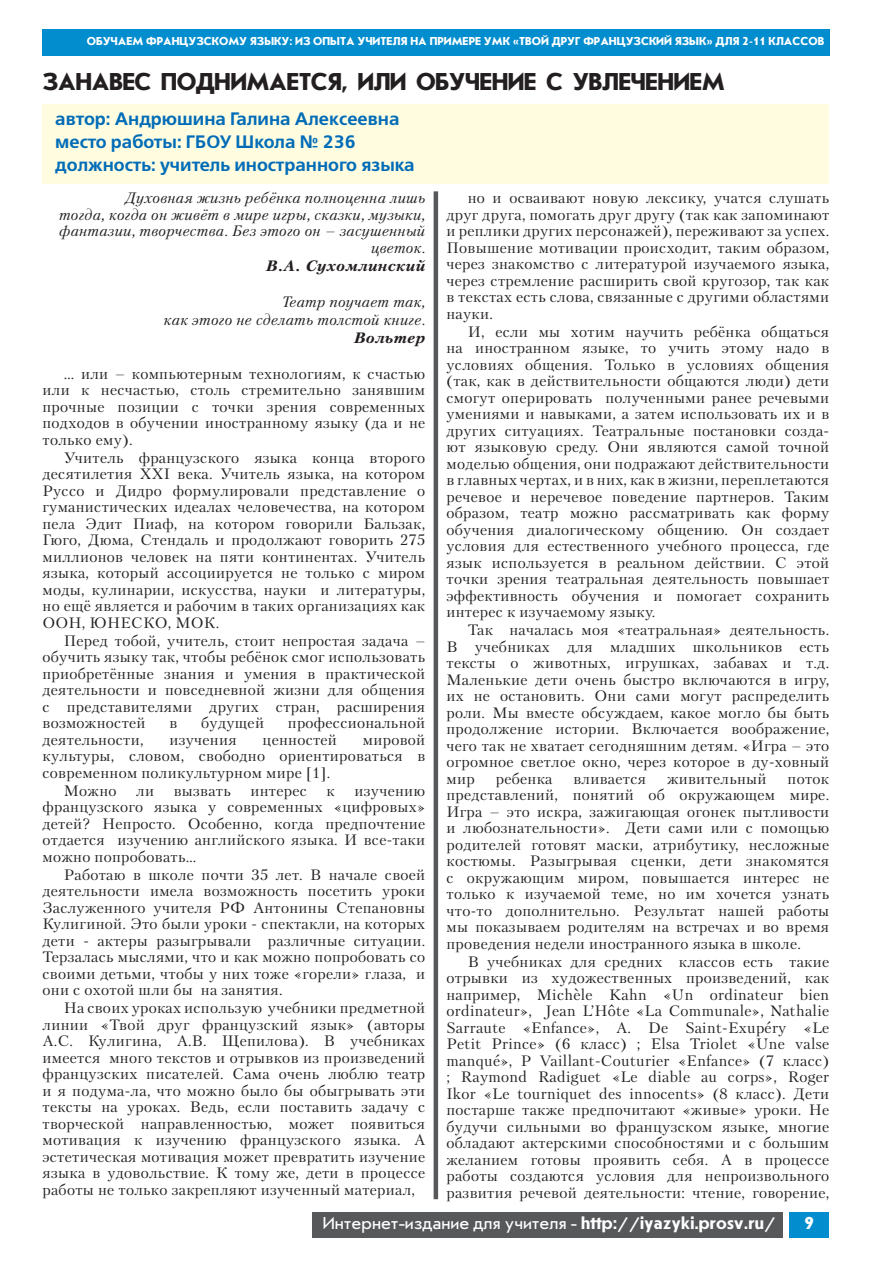
<style>
.page{position:relative;width:893px;height:1263px;background:#fff}
.page>*{position:absolute;margin:0;border:0;box-sizing:border-box;transform-origin:0 0}
.Заголовок{font:700 25.5px "Journal Sans C";letter-spacing:-.025em;color:#231f20}
.Инфо_об_авторе{font:700 18px "Free Set C";color:#006cb7}
.t1{font:18px "Journal Sans C";color:#fff}
.t2{font:700 18px "Journal Sans C";color:#fff}
.Содержание_статья{font:15px/16.5px "Petersburg C San Pin";letter-spacing:.02em;color:#231f20;text-align:justify}
.Содержание_статья-2{font:italic 15px/16.5px "Petersburg C San Pin";letter-spacing:.02em;color:#231f20;text-align:right}
.Содержание_статья-3{font:italic 700 15px "Petersburg C San Pin";letter-spacing:.02em;color:#231f20}
.t3{font:700 12px "Journal Sans C";color:#fff}
.s1{font-family:"Petersburg A San Pin"}
.s2{font-weight:700}
</style>
<div class="page">
<div style="left:789px;top:1212px;width:40px;height:25px;background:#028dce"></div>
<div style="left:42px;top:30px;width:787px;height:26px;background:#028dce"></div>
<div style="left:312px;top:1212px;width:470px;height:25px;background:#57585a"></div>
<hr style="left:434px;top:191px;width:4px;height:1008px;background:#57585a">
<div style="left:43px;top:104px;width:786px;height:80px;background:#fffce0"></div>
<p class="t3" style="left:87px;top:35px;width:739px">ОБУЧАЕМ ФРАНЦУЗСКОМУ ЯЗЫКУ: ИЗ ОПЫТА УЧИТЕЛЯ НА ПРИМЕРЕ УМК «ТВОЙ ДРУГ ФРАНЦУЗСКИЙ ЯЗЫК» ДЛЯ 2-11 КЛАССОВ</p>
<p class="Заголовок" style="left:43px;top:68px;width:684px">ЗАНАВЕС ПОДНИМАЕТСЯ, ИЛИ ОБУЧЕНИЕ С УВЛЕЧЕНИЕМ</p>
<p class="Инфо_об_авторе" style="left:55px;top:108px;width:346px">автор: Андрюшина Галина Алексеевна</p>
<p class="Инфо_об_авторе" style="left:55px;top:131px;width:302px">место работы: ГБОУ Школа № 236</p>
<p class="Инфо_об_авторе" style="left:55px;top:154px;width:361px">должность: учитель иностранного языка</p>
<p class="Содержание_статья-2" style="left:59px;top:189px;width:368px">Духовная жизнь ребёнка полноценна лишь<br>тогда, когда он живёт в мире игры, сказки, музыки, фантазии, творчества. Без этого он – засушенный цветок.</p>
<p class="Содержание_статья-3" style="left:266px;top:256px;width:161px">В.А. Сухомлинский</p>
<p class="Содержание_статья-2" style="left:282px;top:293px;width:144px">Театр поучает так,</p>
<p class="Содержание_статья-2" style="left:164px;top:311px;width:263px">как этого не сделать толстой книге.</p>
<p class="Содержание_статья-3" style="left:354px;top:328px;width:73px">Вольтер</p>
<p class="Содержание_статья" style="left:43px;top:365px;width:384px;text-indent:21px">… или – компьютерным технологиям, к счастью или к несчастью, столь стремительно занявшим прочные позиции с точки зрения современных подходов в обучении иностранному языку (да и не только ему).</p>
<p class="Содержание_статья" style="left:43px;top:449px;width:384px;text-indent:21px">Учитель французского языка конца второго десятилетия XXI века. Учитель языка, на котором Руссо и Дидро формулировали представление о гуманистических идеалах человечества, на котором пела Эдит Пиаф, на котором говорили Бальзак, Гюго, Дюма, Стендаль и продолжают говорить 275 миллионов человек на пяти континентах. Учитель языка, который ассоциируется не только с миром моды, кулинарии, искусства, науки и литературы, но ещё является и рабочим в таких организациях как ООН, ЮНЕСКО, МОК.</p>
<p class="Содержание_статья" style="left:43px;top:632px;width:384px;text-indent:21px">Перед тобой, учитель, стоит непростая задача – обучить языку так, чтобы ребёнок смог использовать приобретённые знания и умения в практической деятельности и повседневной жизни для общения с представителями других стран, расширения возможностей</p>
<p class="Содержание_статья" style="left:169px;top:714px;width:9px">в</p>
<p class="Содержание_статья" style="left:201px;top:714px;width:64px">будущей</p>
<p class="Содержание_статья" style="left:288px;top:714px;width:139px">профессиональной</p>
<p class="Содержание_статья" style="left:43px;top:731px;width:103px">деятельности,</p>
<p class="Содержание_статья" style="left:169px;top:731px;width:69px">изучения</p>
<p class="Содержание_статья" style="left:263px;top:731px;width:76px">ценностей</p>
<p class="Содержание_статья" style="left:43px;top:731px;width:384px;text-indent:320px">мировой культуры, словом, свободно ориентироваться в современном поликультурном мире [1].</p>
<p class="Содержание_статья" style="left:64px;top:782px;width:54px">Можно</p>
<p class="Содержание_статья" style="left:136px;top:782px;width:19px">ли</p>
<p class="Содержание_статья" style="left:174px;top:782px;width:59px">вызвать</p>
<p class="Содержание_статья" style="left:250px;top:782px;width:58px">интерес</p>
<p class="Содержание_статья" style="left:327px;top:782px;width:10px">к</p>
<p class="Содержание_статья" style="left:43px;top:782px;width:384px;text-indent:312px">изучению французского языка у современных «цифровых» детей? Непросто. Особенно, когда предпочтение отдается изучению английского языка. И все-таки можно попробовать…</p>
<p class="Содержание_статья" style="left:43px;top:866px;width:384px;text-indent:21px">Работаю в школе почти 35 лет. В начале своей деятельности имела возможность посетить уроки Заслуженного учителя РФ Антонины Степановны Кулигиной. Это были уроки - спектакли, на которых дети - актеры разыгрывали различные ситуации.<br>Терзалась мыслями, что и как можно попробовать со своими детьми, чтобы у них тоже «горели» глаза, и они с охотой шли бы на занятия.</p>
<p class="Содержание_статья" style="left:43px;top:999px;width:384px;text-indent:21px">На своих уроках использую учебники предметной линии «Твой друг французский язык» (авторы А.С. Кулигина, А.В. Щепилова). В учебниках имеется много текстов и отрывков из произведений французских писателей. Сама очень люблю театр и я подума-ла, что можно было бы обыгрывать эти тексты на уроках. Ведь, если поставить задачу с творческой направленностью, может появиться мотивация к изучению французского языка. А эстетическая мотивация может превратить изучение языка в удовольствие. К тому же, дети в процессе работы не только закрепляют изученный материал,</p>
<p class="Содержание_статья" style="left:446px;top:189px;width:384px;text-indent:21px">но и осваивают новую лексику, учатся слушать друг друга, помогать друг другу (так как запоминают и реплики других персонажей), переживают за успех.<br>Повышение мотивации происходит, таким образом, через знакомство с литературой изучаемого языка, через стремление расширить свой кругозор, так как в текстах есть слова, связанные с другими областями науки.</p>
<p class="Содержание_статья" style="left:446px;top:323px;width:384px;text-indent:21px">И, если мы хотим научить ребёнка общаться на иностранном языке, то учить этому надо в условиях общения. Только в условиях общения (так, как в действительности общаются люди) дети смогут оперировать полученными ранее речевыми умениями и навыками, а затем использовать их и в других ситуациях. Театральные постановки созда&shy;ют языковую среду. Они являются самой точной моделью общения, они подражают действительности в главных чертах, и в них, как в жизни, переплетаются речевое и неречевое поведение партнеров. Таким образом, театр можно рассматривать как форму обучения диалогическому общению. Он создает условия для естественного учебного процесса, где язык используется в реальном действии. С этой точки зрения театральная деятельность повышает эффективность обучения и помогает сохранить интерес к изучаемому языку.</p>
<p class="Содержание_статья" style="left:446px;top:621px;width:384px;text-indent:21px">Так началась моя «театральная» деятельность.<br>В учебниках для младших школьников есть тексты о животных, игрушках, забавах и т.д.<br>Маленькие дети очень быстро включаются в игру, их не остановить. Они сами могут распределить роли. Мы вместе обсуждаем, какое могло бы быть продолжение истории. Включается воображение, чего так не хватает сегодняшним детям. «Игра – это огромное светлое окно, через которое в ду-ховный мир</p>
<p class="Содержание_статья" style="left:496px;top:770px;width:58px">ребенка</p>
<p class="Содержание_статья" style="left:573px;top:770px;width:74px">вливается</p>
<p class="Содержание_статья" style="left:667px;top:770px;width:101px">живительный</p>
<p class="Содержание_статья" style="left:446px;top:770px;width:384px;text-indent:341px">поток представлений, понятий об окружающем мире.<br>Игра – это искра, зажигающая огонек пытливости и любознательности». Дети сами или с помощью родителей готовят маски, атрибутику, несложные костюмы. Разыгрывая сценки, дети знакомятся с окружающим миром, повышается интерес не только к изучаемой теме, но им хочется узнать что-то дополнительно. Результат нашей работы мы показываем родителям на встречах и во время проведения недели иностранного языка в школе.</p>
<p class="Содержание_статья" style="left:446px;top:953px;width:384px;text-indent:21px">В учебниках для средних классов есть такие отрывки из художественных произведений, как например, Mich<span class="s1">è</span>le Kahn «Un ordinateur bien ordinateur», Jean L’H<span class="s1">ô</span>te «La Communale», Nathalie Sarraute «Enfance», A. De Saint-Exup<span class="s1">é</span>ry «Le Petit Prince» (6 класс) ; Elsa Triolet «Une valse manqu<span class="s1">é</span>», P Vaillant-Couturier «Enfance» (7 класс) ; Raymond Radiguet «Le diable au corps», Roger Ikor «Le tourniquet des innocents» (8 класс). Дети постарше также предпочитают «живые» уроки. Не будучи сильными во французском языке, многие обладают актерскими способностями и с большим желанием готовы проявить себя. А в процессе работы создаются условия для непроизвольного развития речевой деятельности: чтение, говорение,</p>
<p class="t1" style="left:323px;top:1214px;width:454px">Интернет-издание для учителя - <span class="s2">http://iyazyki.prosv.ru/</span></p>
<p class="t2" style="left:805px;top:1213px;width:11px">9</p>
</div>
